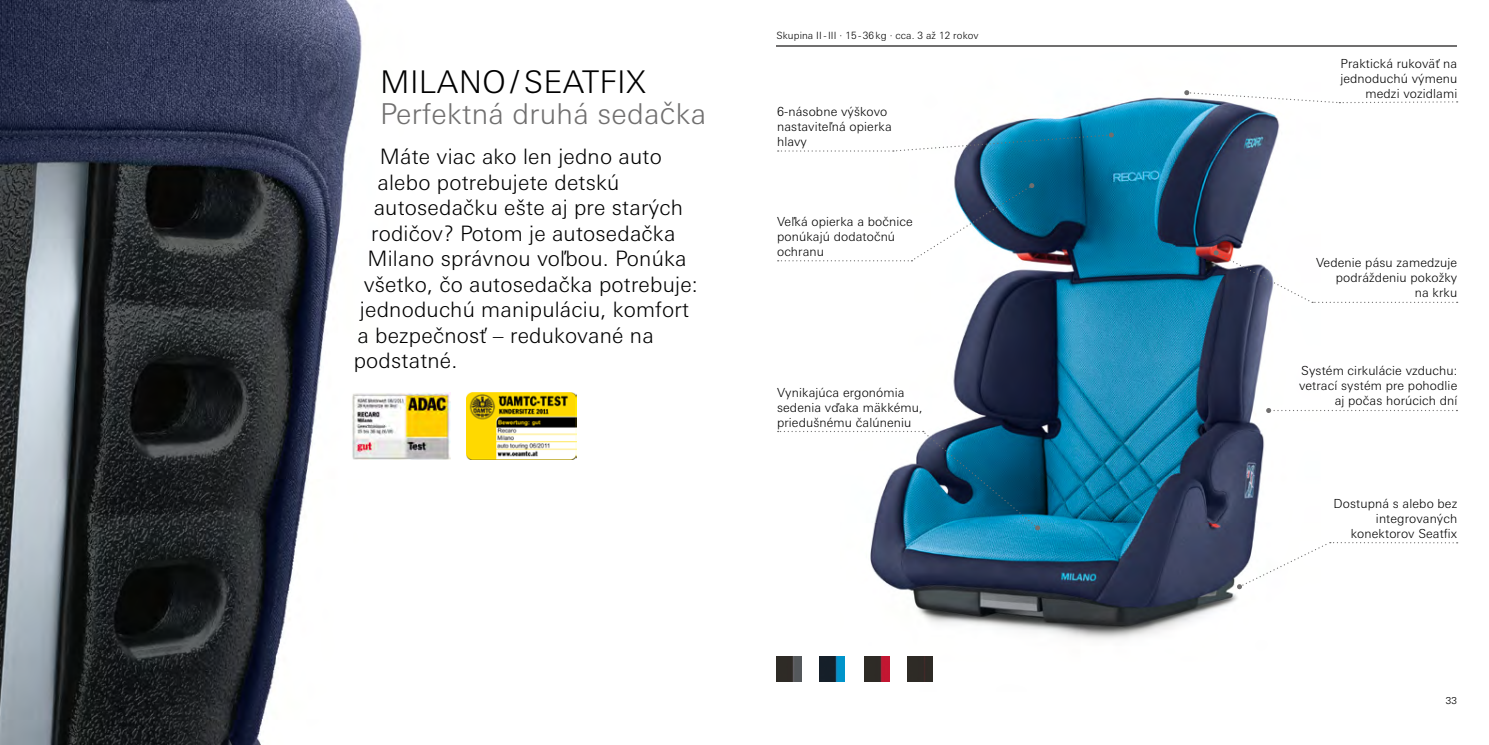
<style>
.page{position:relative;width:1489px;height:745px;background:#fff}
.page>*{position:absolute;margin:0;border:0;box-sizing:border-box;transform-origin:0 0}
.t1{font:300 31.25px "Univers Next W1 G";letter-spacing:.01em;color:#000}
.t2{font:300 28.75px "Univers Next W1 G";letter-spacing:.01em;color:#706f6f}
.t3{font:300 21.25px "Univers Next W1 G";letter-spacing:.01em;color:#000}
.t4{font:300 12.5px/15px "Univers Next W1 G";letter-spacing:.01em;color:#000;text-align:right}
.t5{font:300 10px "Univers Next W1 G";letter-spacing:.01em;color:#000}
.t6{font:300 10px "Univers LT";color:#000}
</style>
<div class="page">
<img style="left:840px;top:45px;width:486px;height:637px">
<hr style="left:776px;top:46px;width:680px;height:1px;background:#706f6f">
<img style="left:0;top:0;width:444px;height:744px">
<img style="left:776px;top:656px;width:25px;height:24px">
<img style="left:907px;top:655px;width:25px;height:25px">
<img style="left:864px;top:655px;width:25px;height:25px">
<img style="left:819px;top:655px;width:25px;height:25px">
<svg style="left:777px;top:430px;width:263px;height:100px"></svg>
<svg style="left:777px;top:132px;width:336px;height:20px"></svg>
<svg style="left:1265px;top:408px;width:192px;height:5px"></svg>
<svg style="left:1236px;top:541px;width:221px;height:48px"></svg>
<svg style="left:1184px;top:90px;width:273px;height:14px"></svg>
<img style="left:351px;top:392px;width:100px;height:67px">
<img style="left:466px;top:392px;width:111px;height:67px">
<svg style="left:777px;top:183px;width:257px;height:78px"></svg>
<svg style="left:1213px;top:250px;width:244px;height:53px"></svg>
<h1 class="t1" style="left:380px;top:63px;width:267px">MILANO/SEATFIX</h1>
<h2 class="t2" style="left:380px;top:97px;width:327px">Perfektná druhá sedaČka</h2>
<h3 class="t3" style="left:380px;top:144px;width:283px">Máte viac ako len jedno auto</h3>
<h3 class="t3" style="left:377px;top:169px;width:243px">alebo potrebujete detskú</h3>
<h3 class="t3" style="left:373px;top:195px;width:311px">autosedačku ešte aj pre starých</h3>
<h3 class="t3" style="left:371px;top:220px;width:306px">rodičov? Potom je autosedačka</h3>
<h3 class="t3" style="left:367px;top:246px;width:321px">Milano správnou voľbou. Ponúka</h3>
<h3 class="t3" style="left:363px;top:271px;width:335px">všetko, čo autosedačka potrebuje:</h3>
<h3 class="t3" style="left:360px;top:297px;width:330px">jednoduchú manipuláciu, komfort</h3>
<h3 class="t3" style="left:357px;top:322px;width:298px">a bezpečnosť – redukované na</h3>
<h3 class="t3" style="left:354px;top:348px;width:105px">podstatné.</h3>
<p class="t5" style="left:776px;top:30px;width:204px">Skupina II-III · 15 - 36 kg · cca. 3 až 12 rokov</p>
<p class="t4" style="left:777px;top:104px;width:116px;text-align:left">6-násobne výškovo nastaviteľná opierka hlavy</p>
<p class="t4" style="left:777px;top:213px;width:137px;text-align:left">Veľká opierka a bočnice ponúkajú dodatočnú ochranu</p>
<p class="t4" style="left:777px;top:384px;width:147px;text-align:left">Vynikajúca ergonómia sedenia vďaka mäkkému, priedušnému čalúneniu</p>
<p class="t4" style="left:1340px;top:56px;width:118px">Praktická rukoväť na jednoduchú výmenu medzi vozidlami</p>
<p class="t4" style="left:1315px;top:255px;width:143px">Vedenie pásu zamedzuje podráždeniu pokožky<br>na krku</p>
<p class="t4" style="left:1298px;top:363px;width:160px">Systém cirkulácie vzduchu: vetrací systém pre pohodlie aj počas horúcich dní</p>
<p class="t4" style="left:1333px;top:495px;width:125px">Dostupná s alebo bez integrovaných konektorov Seatfix</p>
<p class="t6" style="left:1445px;top:694px;width:13px">33</p>
</div>
